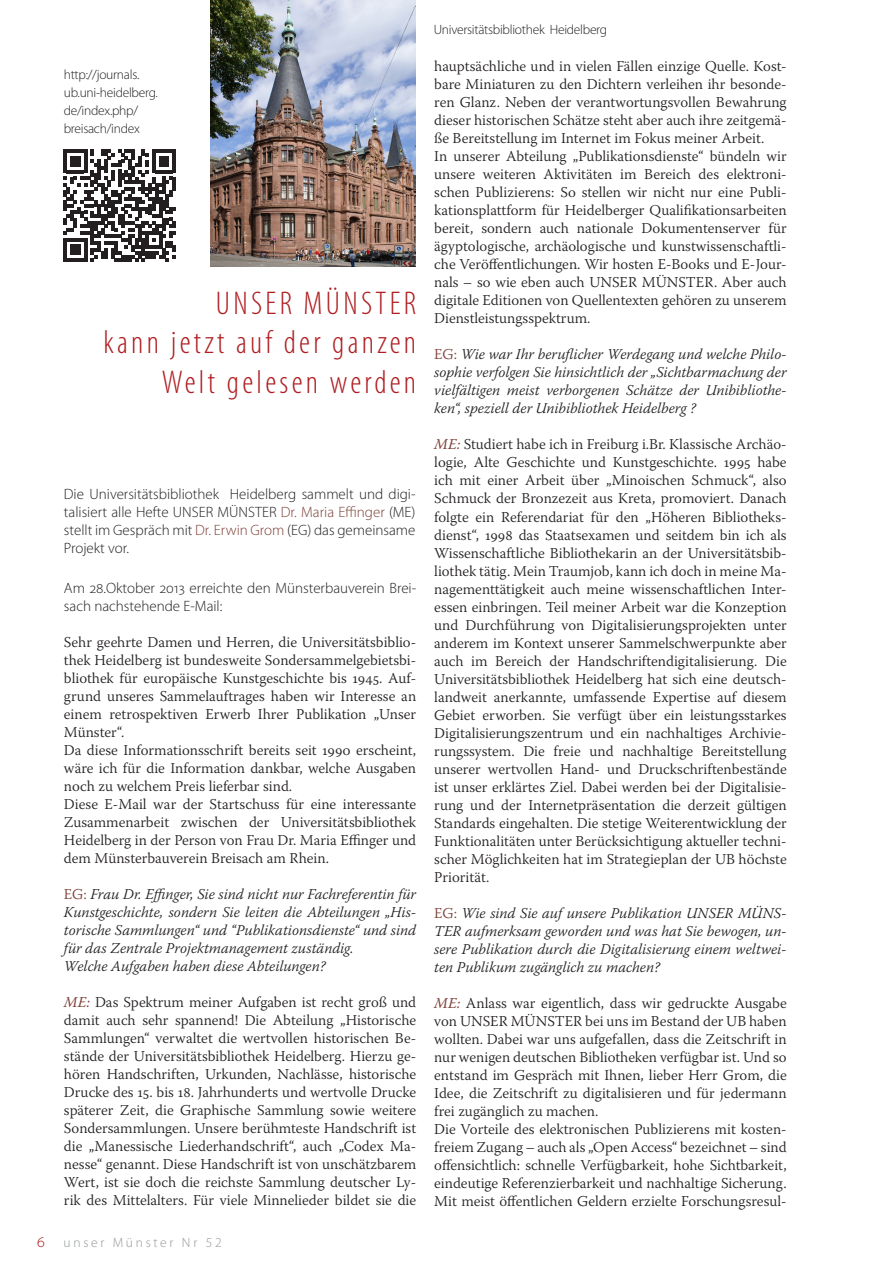
<style>
.page{position:relative;width:893px;height:1263px;background:#fff}
.page>*{position:absolute;margin:0;border:0;box-sizing:border-box;transform-origin:0 0}
.t1{font:300 condensed 33px/39.6px "Myriad Pro";letter-spacing:.1em;color:#af1e22;text-align:right}
.t2{font:300 15px/18px "Warnock Pro";color:#231f20}
.t3{font:italic 300 15px/18px "Warnock Pro";color:#231f20;text-align:justify}
.t4{font:300 15px/18px "Myriad Pro";color:#231f20;text-align:justify}
.t5{font:300 13.5px/18px "Myriad Pro";letter-spacing:-.02em;color:#231f20}
.t6{font:13.5px "Myriad Pro Light 2";letter-spacing:.2em;color:#939598}
.s1{color:#7d3f36}
.s2{font-style:normal;color:#7d3f36}
.s3{font-weight:400;font-style:italic;color:#7d3f36}
.s4{font-family:"Myriad Pro";font-weight:300;font-size:16.5px;color:#af1e22}
</style>
<div class="page">
<img style="left:211px;top:0;width:205px;height:267px">
<svg style="left:63px;top:149px;width:113px;height:113px"></svg>
<p class="t5" style="left:64px;top:66px;width:96px">http://journals. ub.uni-heidelberg. de/index.php/ breisach/index</p>
<h1 class="t1" style="left:103px;top:284px;width:314px">UNSER MÜNSTER<br>kann jetzt auf der ganzen<br>Welt gelesen werden</h1>
<p class="t4" style="left:64px;top:485px;width:353px">Die Universitätsbibliothek Heidelberg sammelt und digi&shy;talisiert alle Hefte UNSER MÜNSTER <span class="s1">Dr. Maria Effinger</span> (ME) stellt im Gespräch mit <span class="s1">Dr. Erwin Grom</span> (EG) das gemeinsame Projekt vor.</p>
<p class="t4" style="left:64px;top:579px;width:354px">Am 28.Oktober 2013 erreichte den Münsterbauverein Brei&shy;sach nachstehende E-Mail:</p>
<p class="t2" style="left:64px;top:633px;width:354px">Sehr geehrte Damen und Herren, die Universitätsbiblio&shy;thek Heidelberg ist bundesweite Sondersammelgebietsbi&shy;bliothek für europäische Kunstgeschichte bis 1945. Auf&shy;grund unseres Sammelauftrages haben wir Interesse an einem retrospektiven Erwerb Ihrer Publikation „Unser Münster“.<br>Da diese Informationsschrift bereits seit 1990 erscheint, wäre ich für die Information dankbar, welche Ausgaben noch zu welchem Preis lieferbar sind.<br>Diese E-Mail war der Startschuss für eine interessante Zusammenarbeit zwischen der Universitätsbibliothek Heidelberg in der Person von Frau Dr. Maria Effinger und dem Münsterbauverein Breisach am Rhein.</p>
<p class="t3" style="left:64px;top:885px;width:354px;text-align:left"><span class="s2">EG:</span> Frau Dr. Effinger, Sie sind nicht nur Fachreferentin für Kunstgeschichte, sondern Sie leiten die Abteilungen „His&shy;torische Sammlungen“ und “Publikationsdienste“ und sind für das Zentrale Projektmanagement zuständig.<br>Welche Aufgaben haben diese Abteilungen?</p>
<p class="t2" style="left:64px;top:993px;width:354px;text-align:justify"><span class="s3">ME:</span> Das Spektrum meiner Aufgaben ist recht groß und damit auch sehr spannend! Die Abteilung „Historische Sammlungen“ verwaltet die wertvollen historischen Be&shy;stände der Universitätsbibliothek Heidelberg. Hierzu ge&shy;hören Handschriften, Urkunden, Nachlässe, historische Drucke des 15. bis 18. Jahrhunderts und wertvolle Drucke späterer Zeit, die Graphische Sammlung sowie weitere Sondersammlungen. Unsere berühmteste Handschrift ist die „Manessische Liederhandschrift“, auch „Codex Ma&shy;nesse“ genannt. Diese Handschrift ist von unschätzbarem Wert, ist sie doch die reichste Sammlung deutscher Ly&shy;rik des Mittelalters. Für viele Minnelieder bildet sie die</p>
<p class="t6" style="left:37px;top:1235px;width:186px"><span class="s4">6</span> unser Münster Nr 52</p>
<p class="t5" style="left:434px;top:21px;width:175px">Universitätsbibliothek Heidelberg</p>
<p class="t2" style="left:434px;top:57px;width:354px">hauptsächliche und in vielen Fällen einzige Quelle. Kost&shy;bare Miniaturen zu den Dichtern verleihen ihr besonde&shy;ren Glanz. Neben der verantwortungsvollen Bewahrung dieser historischen Schätze steht aber auch ihre zeitgemä&shy;ße Bereitstellung im Internet im Fokus meiner Arbeit.<br>In unserer Abteilung „Publikationsdienste“ bündeln wir unsere weiteren Aktivitäten im Bereich des elektroni&shy;schen Publizierens: So stellen wir nicht nur eine Publi&shy;kationsplattform für Heidelberger Qualifikationsarbeiten bereit, sondern auch nationale Dokumentenserver für ägyptologische, archäologische und kunstwissenschaftli&shy;che Veröffentlichungen. Wir hosten E-Books und E-Jour&shy;nals – so wie eben auch UNSER MÜNSTER. Aber auch digitale Editionen von Quellentexten gehören zu unserem Dienstleistungsspektrum.</p>
<p class="t3" style="left:434px;top:345px;width:354px"><span class="s2">EG:</span> Wie war Ihr beruflicher Werdegang und welche Philo&shy;sophie verfolgen Sie hinsichtlich der „Sichtbarmachung der vielfältigen meist verborgenen Schätze der Unibibliothe&shy;ken“, speziell der Unibibliothek Heidelberg ?</p>
<p class="t2" style="left:434px;top:435px;width:354px;text-align:justify"><span class="s3">ME:</span> Studiert habe ich in Freiburg i.Br. Klassische Archäo&shy;logie, Alte Geschichte und Kunstgeschichte. 1995 habe ich mit einer Arbeit über „Minoischen Schmuck“, also Schmuck der Bronzezeit aus Kreta, promoviert. Danach folgte ein Referendariat für den „Höheren Bibliotheks&shy;dienst“, 1998 das Staatsexamen und seitdem bin ich als Wissenschaftliche Bibliothekarin an der Universitätsbib&shy;liothek tätig. Mein Traumjob, kann ich doch in meine Ma&shy;nagementtätigkeit auch meine wissenschaftlichen Inter&shy;essen einbringen. Teil meiner Arbeit war die Konzeption und Durchführung von Digitalisierungsprojekten unter anderem im Kontext unserer Sammelschwerpunkte aber auch im Bereich der Handschriftendigitalisierung. Die Universitätsbibliothek Heidelberg hat sich eine deutsch&shy;landweit anerkannte, umfassende Expertise auf diesem Gebiet erworben. Sie verfügt über ein leistungsstarkes Digitalisierungszentrum und ein nachhaltiges Archivie&shy;rungssystem. Die freie und nachhaltige Bereitstellung unserer wertvollen Hand- und Druckschriftenbestände ist unser erklärtes Ziel. Dabei werden bei der Digitalisie&shy;rung und der Internetpräsentation die derzeit gültigen Standards eingehalten. Die stetige Weiterentwicklung der Funktionalitäten unter Berücksichtigung aktueller techni&shy;scher Möglichkeiten hat im Strategieplan der UB höchste Priorität.</p>
<p class="t3" style="left:434px;top:903px;width:354px"><span class="s2">EG:</span> Wie sind Sie auf unsere Publikation UNSER MÜNS-TER aufmerksam geworden und was hat Sie bewogen, un&shy;sere Publikation durch die Digitalisierung einem weltwei&shy;ten Publikum zugänglich zu machen?</p>
<p class="t2" style="left:434px;top:993px;width:354px"><span class="s3">ME:</span> Anlass war eigentlich, dass wir gedruckte Ausgabe von UNSER MÜNSTER bei uns im Bestand der UB haben wollten. Dabei war uns aufgefallen, dass die Zeitschrift in nur wenigen deutschen Bibliotheken verfügbar ist. Und so entstand im Gespräch mit Ihnen, lieber Herr Grom, die Idee, die Zeitschrift zu digitalisieren und für jedermann frei zugänglich zu machen.<br>Die Vorteile des elektronischen Publizierens mit kosten&shy;freiem Zugang – auch als „Open Access“ bezeichnet – sind offensichtlich: schnelle Verfügbarkeit, hohe Sichtbarkeit, eindeutige Referenzierbarkeit und nachhaltige Sicherung.<br>Mit meist öffentlichen Geldern erzielte Forschungsresul-</p>
</div>
